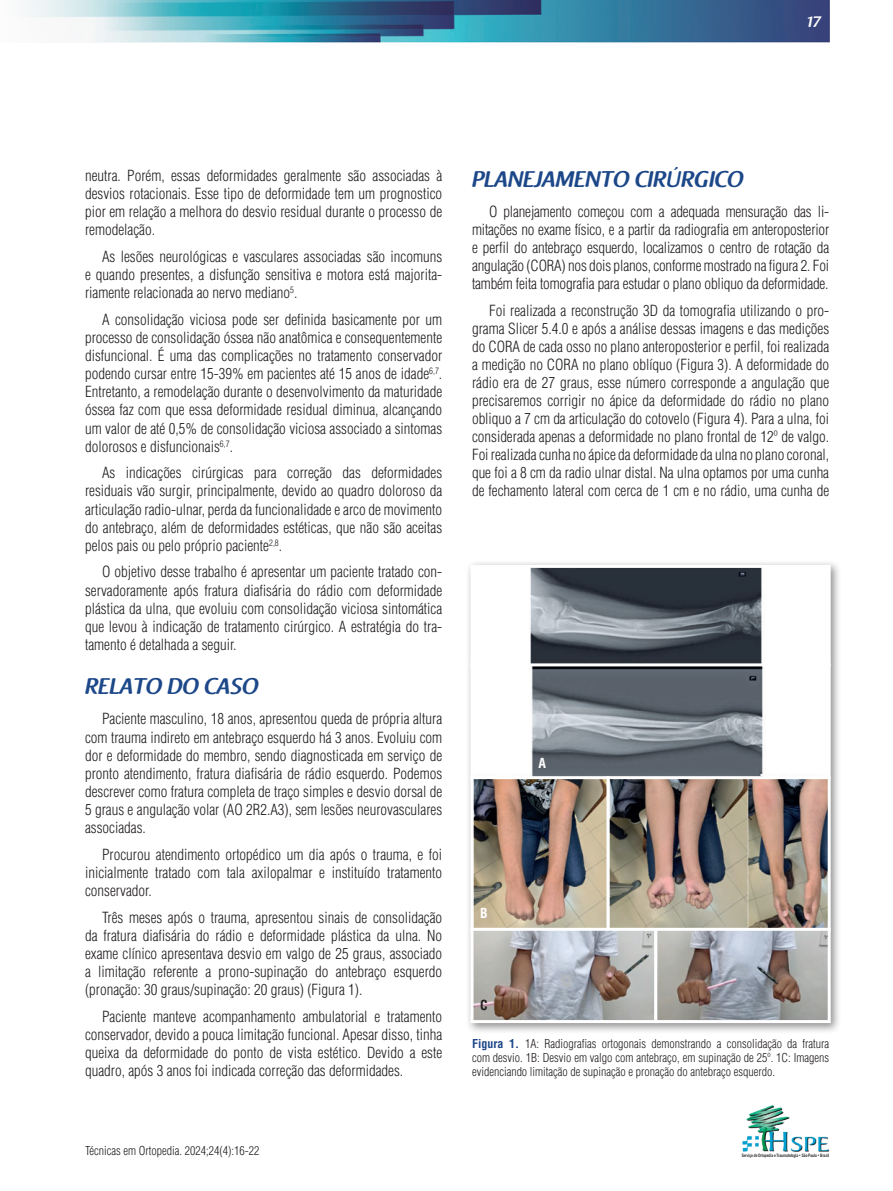
<style>
.page{position:relative;width:893px;height:1191px;background:#fff}
.page>*{position:absolute;margin:0;border:0;box-sizing:border-box;transform-origin:0 0}
.t1{font:600 22.5px "Raspoutine";color:#1c4788}
.t2{font:300 condensed 15px/18.1px "Helvetica LT Std";color:#231f20;text-align:justify}
.t3{font:600 15px "Raspoutine";color:#fff}
.t4{font:700 condensed 13.5px "Helvetica LT Std";color:#fff}
.t5{font:700 condensed 13.5px "Helvetica LT Std";color:#231f20}
.t6{font:300 condensed 12px/14px "Helvetica LT Std";color:#231f20;text-align:justify}
.t7{font:700 4.5px "News Gothic BT";color:#231f20;scale:.8 1}
.s1{font-weight:700;color:#1c4788}
</style>
<div class="page">
<img style="left:25px;top:0;width:804px;height:43px">
<img style="left:742px;top:1105px;width:87px;height:47px">
<div style="left:465px;top:560px;width:377px;height:474px;background:#231f20;opacity:.5"></div>
<img style="left:474px;top:569px;width:353px;height:450px">
<div style="left:470px;top:565px;width:361px;height:458px;border:3px solid #fff"></div>
<hr style="left:470px;top:776px;width:361px;height:3px;background:#fff">
<hr style="left:470px;top:663px;width:361px;height:3px;background:#fff">
<hr style="left:470px;top:927px;width:361px;height:3px;background:#fff">
<hr style="left:606px;top:776px;width:3px;height:153px;background:#fff">
<hr style="left:654px;top:929px;width:3px;height:94px;background:#fff">
<p class="t3" style="left:806px;top:14px;width:16px">17</p>
<p class="t2" style="left:85px;top:166px;width:359px">neutra. Porém, essas deformidades geralmente são associadas à desvios rotacionais. Esse tipo de deformidade tem um prognostico pior em relação a melhora do desvio residual durante o processo de remodelação.</p>
<p class="t2" style="left:85px;top:247px;width:359px;text-indent:17px">As lesões neurológicas e vasculares associadas são incomuns e quando presentes, a disfunção sensitiva e motora está majorita&shy;riamente relacionada ao nervo mediano<sup>5</sup>.</p>
<p class="t2" style="left:85px;top:310px;width:359px;text-indent:17px">A consolidação viciosa pode ser definida basicamente por um processo de consolidação óssea não anatômica e consequentemente disfuncional. É uma das complicações no tratamento conservador podendo cursar entre 15-39% em pacientes até 15 anos de idade<sup>6,7</sup>.<br>Entretanto, a remodelação durante o desenvolvimento da maturidade óssea faz com que essa deformidade residual diminua, alcançando um valor de até 0,5% de consolidação viciosa associado a sintomas dolorosos e disfuncionais<sup>6,7</sup>.</p>
<p class="t2" style="left:85px;top:464px;width:359px;text-indent:17px">As indicações cirúrgicas para correção das deformidades residuais vão surgir, principalmente, devido ao quadro doloroso da articulação radio-ulnar, perda da funcionalidade e arco de movimento do antebraço, além de deformidades estéticas, que não são aceitas pelos pais ou pelo próprio paciente<sup>2,8</sup>.</p>
<p class="t2" style="left:85px;top:563px;width:359px;text-indent:17px">O objetivo desse trabalho é apresentar um paciente tratado con&shy;servadoramente após fratura diafisária do rádio com deformidade plástica da ulna, que evoluiu com consolidação viciosa sintomática que levou à indicação de tratamento cirúrgico. A estratégia do tra&shy;tamento é detalhada a seguir.</p>
<h1 class="t1" style="left:85px;top:673px;width:175px">RELATO DO CASO</h1>
<p class="t2" style="left:85px;top:710px;width:359px;text-indent:17px">Paciente masculino, 18 anos, apresentou queda de própria altura com trauma indireto em antebraço esquerdo há 3 anos. Evoluiu com dor e deformidade do membro, sendo diagnosticada em serviço de pronto atendimento, fratura diafisária de rádio esquerdo. Podemos descrever como fratura completa de traço simples e desvio dorsal de 5 graus e angulação volar (AO 2R2.A3), sem lesões neurovasculares associadas.</p>
<p class="t2" style="left:85px;top:845px;width:359px;text-indent:17px">Procurou atendimento ortopédico um dia após o trauma, e foi inicialmente tratado com tala axilopalmar e instituído tratamento conservador.</p>
<p class="t2" style="left:85px;top:908px;width:359px;text-indent:17px">Três meses após o trauma, apresentou sinais de consolidação da fratura diafisária do rádio e deformidade plástica da ulna. No exame clínico apresentava desvio em valgo de 25 graus, associado a limitação referente a prono-supinação do antebraço esquerdo (pronação: 30 graus/supinação: 20 graus) (Figura 1).</p>
<p class="t2" style="left:85px;top:1007px;width:359px;text-indent:17px">Paciente manteve acompanhamento ambulatorial e tratamento conservador, devido a pouca limitação funcional. Apesar disso, tinha queixa da deformidade do ponto de vista estético. Devido a este quadro, após 3 anos foi indicada correção das deformidades.</p>
<p class="t6" style="left:85px;top:1144px;width:176px">Técnicas em Ortopedia. 2024;24(4):16-22</p>
<h1 class="t1" style="left:472px;top:166px;width:273px">PLANEJAMENTO CIRÚRGICO</h1>
<p class="t2" style="left:472px;top:203px;width:359px;text-indent:17px">O planejamento começou com a adequada mensuração das li&shy;mitações no exame físico, e a partir da radiografia em anteroposterior e perfil do antebraço esquerdo, localizamos o centro de rotação da angulação (CORA) nos dois planos, conforme mostrado na figura 2. Foi também feita tomografia para estudar o plano obliquo da deformidade.</p>
<p class="t2" style="left:472px;top:301px;width:359px;text-indent:17px">Foi realizada a reconstrução 3D da tomografia utilizando o pro&shy;grama Slicer 5.4.0 e após a análise dessas imagens e das medições do CORA de cada osso no plano anteroposterior e perfil, foi realizada a medição no CORA no plano oblíquo (Figura 3). A deformidade do rádio era de 27 graus, esse número corresponde a angulação que precisaremos corrigir no ápice da deformidade do rádio no plano obliquo a 7 cm da articulação do cotovelo (Figura 4). Para a ulna, foi considerada apenas a deformidade no plano frontal de 12º de valgo.<br>Foi realizada cunha no ápice da deformidade da ulna no plano coronal, que foi a 8 cm da radio ulnar distal. Na ulna optamos por uma cunha de fechamento lateral com cerca de 1 cm e no rádio, uma cunha de</p>
<p class="t4" style="left:538px;top:754px;width:9px">A</p>
<p class="t4" style="left:480px;top:904px;width:9px">B</p>
<p class="t5" style="left:480px;top:996px;width:9px">C</p>
<p class="t6" style="left:472px;top:1036px;width:359px"><span class="s1">Figura 1.</span> 1A: Radiografias ortogonais demonstrando a consolidação da fratura com desvio. 1B: Desvio em valgo com antebraço, em supinação de 25º. 1C: Imagens evidenciando limitação de supinação e pronação do antebraço esquerdo.</p>
<p class="t7" style="left:742px;top:1152px;width:111px">Serviço de Ortopedia e Traumatologia • São Paulo • Brasil</p>
</div>
